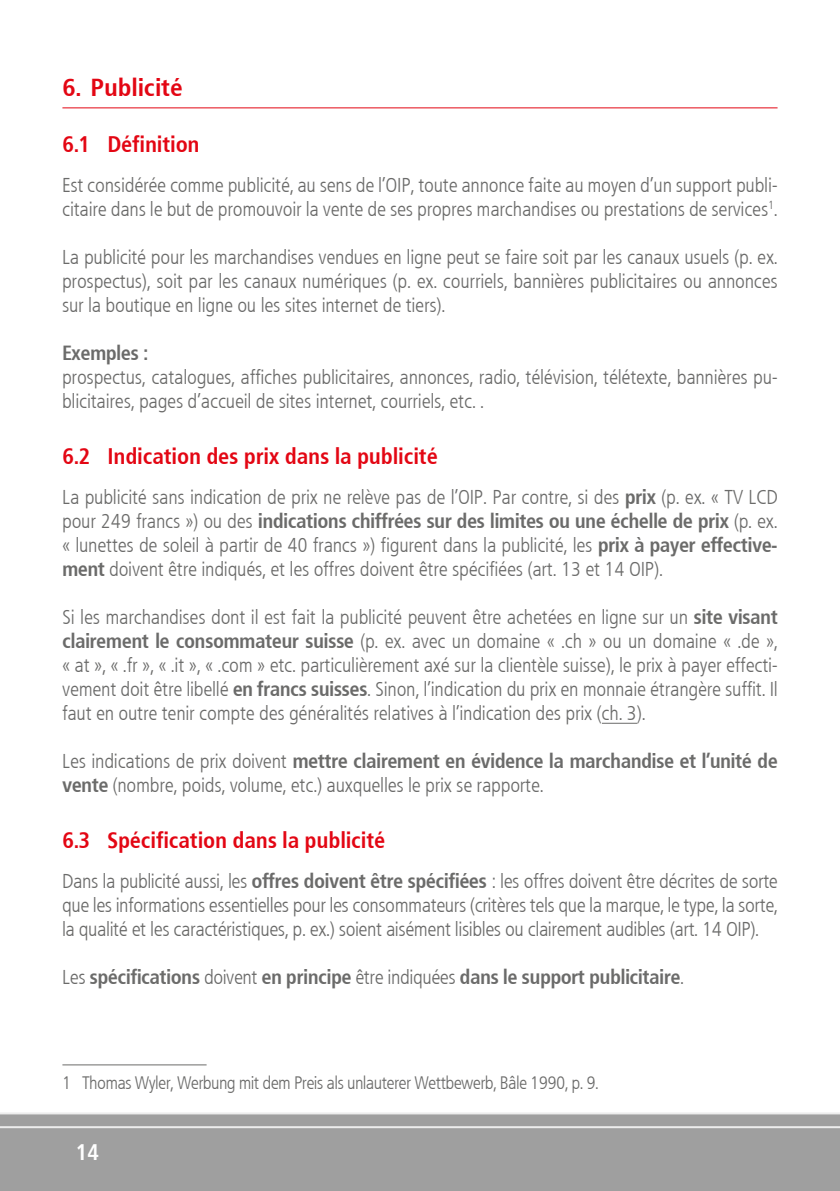
<style>
.page{position:relative;width:840px;height:1191px;background:#fff}
.page>*{position:absolute;margin:0;border:0;box-sizing:border-box;transform-origin:0 0}
.t1{font:700 24px "Frutiger Condensed BQ";letter-spacing:.02em;color:#e30613;scale:1.05 1}
.t2{font:700 22px "Frutiger Condensed BQ";letter-spacing:.02em;color:#e30613}
.t3{font:700 22px "Frutiger Condensed BQ";color:#fff}
.t4{font:300 20px/24px "Frutiger Condensed BQ";letter-spacing:.02em;color:#6b6b6a;text-align:justify}
.t5{font:700 20px "Frutiger Condensed BQ";color:#6b6b6a}
.t6{font:300 18px "Frutiger Condensed BQ";color:#6b6b6a}
.s1{font-weight:700}
.s2{font-weight:300}
</style>
<div class="page">
<div style="left:0;top:1113px;width:839px;height:78px;background:#9f9f9f"></div>
<hr style="left:0;top:1126px;width:839px;height:2px;background:#ededed">
<hr style="left:0;top:1112px;width:839px;height:2px;background:#ededed">
<hr style="left:62px;top:107px;width:715px;height:1px;background:#e30613">
<hr style="left:601px;top:723px;width:36px;height:1px;background:#6b6b6a">
<hr style="left:62px;top:1064px;width:144px;height:1px;background:#6b6b6a">
<p class="t1" style="left:62px;top:73px;width:116px">6. Publicité</p>
<p class="t2" style="left:62px;top:130px;width:138px">6.1 Définition</p>
<p class="t4" style="left:62px;top:173px;width:716px">Est considérée comme publicité, au sens de l’OIP, toute annonce faite au moyen d’un support publi&shy;citaire dans le but de promouvoir la vente de ses propres marchandises ou prestations de services<sup>1</sup>.</p>
<p class="t4" style="left:62px;top:245px;width:716px">La publicité pour les marchandises vendues en ligne peut se faire soit par les canaux usuels (p. ex. prospectus), soit par les canaux numériques (p. ex. courriels, bannières publicitaires ou annonces sur la boutique en ligne ou les sites internet de tiers).</p>
<p class="t5" style="left:62px;top:340px;width:87px">Exemples :</p>
<p class="t4" style="left:62px;top:365px;width:716px">prospectus, catalogues, affiches publicitaires, annonces, radio, télévision, télétexte, bannières pu&shy;blicitaires, pages d’accueil de sites internet, courriels, etc. .</p>
<p class="t2" style="left:62px;top:442px;width:376px">6.2 Indication des prix dans la publicité</p>
<p class="t4" style="left:62px;top:485px;width:716px">La publicité sans indication de prix ne relève pas de l’OIP. Par contre, si des <span class="s1">prix</span> (p. ex. « TV LCD pour 249 francs ») ou des <span class="s1">indications chiffrées sur des limites ou une échelle de prix</span> (p. ex. « lunettes de soleil à partir de 40 francs ») figurent dans la publicité, les <span class="s1">prix à payer effective&shy;ment</span> doivent être indiqués, et les offres doivent être spécifiées (art. 13 et 14 OIP).</p>
<p class="t4" style="left:62px;top:605px;width:716px">Si les marchandises dont il est fait la publicité peuvent être achetées en ligne sur un <span class="s1">site visant clairement le consommateur suisse</span> (p. ex. avec un domaine « .ch » ou un domaine « .de », « at », « .fr », « .it », « .com » etc. particulièrement axé sur la clientèle suisse), le prix à payer effecti&shy;vement doit être libellé <span class="s1">en francs suisses</span>. Sinon, l’indication du prix en monnaie étrangère suffit. Il faut en outre tenir compte des généralités relatives à l’indication des prix (ch. 3).</p>
<p class="t4" style="left:62px;top:749px;width:716px">Les indications de prix doivent <span class="s1">mettre clairement en évidence la marchandise et l’unité de vente</span> (nombre, poids, volume, etc.) auxquelles le prix se rapporte.</p>
<p class="t2" style="left:62px;top:826px;width:324px">6.3 Spécification dans la publicité</p>
<p class="t4" style="left:62px;top:869px;width:716px">Dans la publicité aussi, les <span class="s1">offres doivent être spécifiées</span> : les offres doivent être décrites de sorte que les informations essentielles pour les consommateurs (critères tels que la marque, le type, la sorte, la qualité et les caractéristiques, p. ex.) soient aisément lisibles ou clairement audibles (art. 14 OIP).</p>
<p class="t5" style="left:62px;top:964px;width:622px"><span class="s2">Les</span> spécifications <span class="s2">doivent</span> en principe <span class="s2">être indiquées</span> dans le support publicitaire<span class="s2">.</span></p>
<p class="t6" style="left:62px;top:1072px;width:537px">1 Thomas Wyler, Werbung mit dem Preis als unlauterer Wettbewerb, Bâle 1990, p. 9.</p>
<p class="t3" style="left:76px;top:1138px;width:24px">14</p>
</div>
